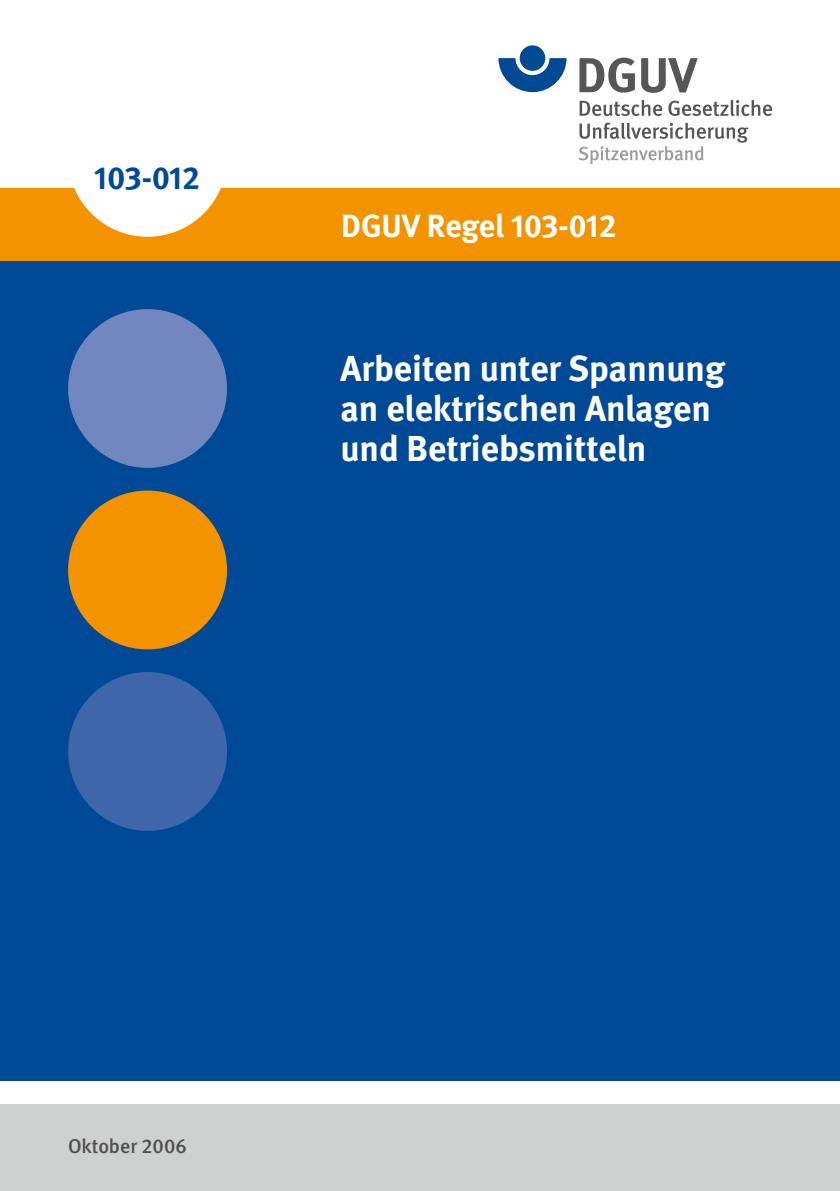
<style>
.page{position:relative;width:840px;height:1191px;background:#fff}
.page>*{position:absolute;margin:0;border:0;box-sizing:border-box;transform-origin:0 0}
.t1{font:700 36px/40px "DGUV Meta";color:#fff}
.t2{font:700 32px "DGUV Meta";color:#fff}
.t3{font:700 32px "DGUV Meta";letter-spacing:-.005em;color:#004996}
.t4{font:500 20px "DGUV Meta";color:#504f53}
</style>
<div class="page">
<div style="left:0;top:189px;width:839px;height:72px;background:#f39300"></div>
<div style="left:0;top:261px;width:839px;height:819px;background:#004996"></div>
<div style="left:68px;top:490px;width:159px;height:159px;background:#f39300;border-radius:50%"></div>
<div style="left:68px;top:309px;width:159px;height:159px;background:#7287bf;border-radius:50%"></div>
<div style="left:68px;top:672px;width:159px;height:159px;background:#3f65aa;border-radius:50%"></div>
<div style="left:68px;top:78px;width:159px;height:159px;background:#fff;border-radius:50%"></div>
<div style="left:0;top:1104px;width:839px;height:87px;background:#cfd0d0"></div>
<svg style="left:498px;top:58px;width:68px;height:34px"></svg>
<div style="left:519px;top:45px;width:26px;height:26px;background:#004993;border-radius:50%"></div>
<svg style="left:579px;top:58px;width:55px;height:35px"></svg>
<svg style="left:641px;top:58px;width:56px;height:35px"></svg>
<svg style="left:579px;top:100px;width:82px;height:16px"></svg>
<svg style="left:668px;top:100px;width:103px;height:16px"></svg>
<svg style="left:579px;top:123px;width:169px;height:41px"></svg>
<p class="t3" style="left:94px;top:158px;width:107px">103-012</p>
<p class="t2" style="left:341px;top:207px;width:277px">DGUV Regel 103-012</p>
<p class="t1" style="left:340px;top:350px;width:386px">Arbeiten unter Spannung an elektrischen Anlagen und Betriebsmitteln</p>
<p class="t4" style="left:68px;top:1134px;width:120px">Oktober 2006</p>
</div>
